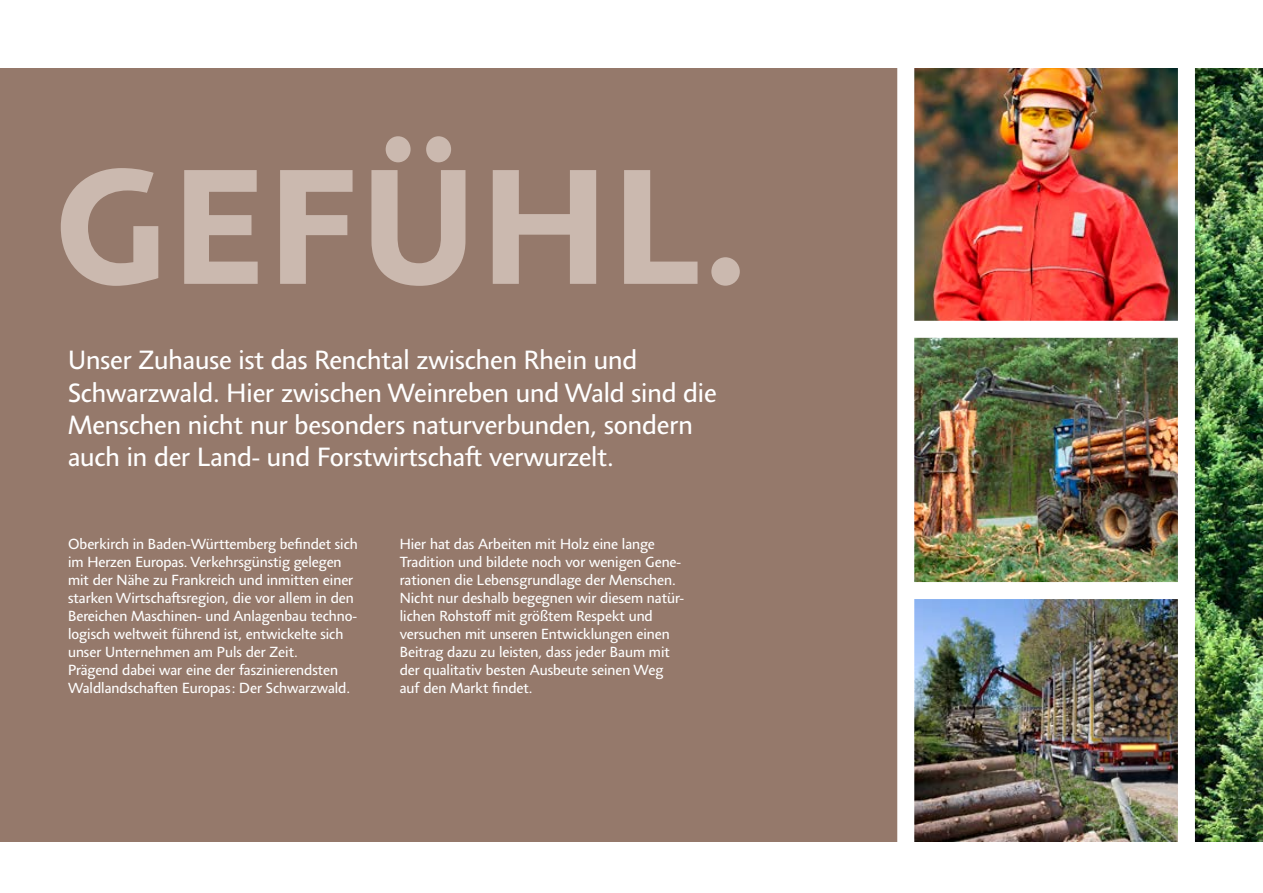
<style>
.page{position:relative;width:1263px;height:893px;background:#fff}
.page>*{position:absolute;margin:0;border:0;box-sizing:border-box;transform-origin:0 0}
.t1{font:700 167.25px "Agilita LT Pro";letter-spacing:.035em;color:#cbb9af}
.t2{font:27px/32.4px "Agilita LT Pro";color:#fff}
.t3{font:15px/18px "Agilita LT Pro";color:#fff}
</style>
<div class="page">
<div style="left:0;top:68px;width:907px;height:774px;background:#95796b"></div>
<img style="left:914px;top:338px;width:264px;height:504px">
<img style="left:914px;top:68px;width:264px;height:253px">
<img style="left:1195px;top:68px;width:68px;height:774px">
<div style="left:907px;top:582px;width:279px;height:17px;background:#fff"></div>
<div style="left:897px;top:0;width:17px;height:893px;background:#fff"></div>
<h1 class="t1" style="left:55px;top:105px;width:693px">GEFÜHL.</h1>
<h2 class="t2" style="left:68px;top:344px;width:650px">Unser Zuhause ist das Renchtal zwischen Rhein und Schwarzwald. Hier zwischen Weinreben und Wald sind die Menschen nicht nur besonders naturverbunden, sondern auch in der Land- und Forstwirtschaft verwurzelt.</h2>
<p class="t3" style="left:68px;top:535px;width:291px">Oberkirch in Baden-Württemberg befindet sich im Herzen Europas. Verkehrsgünstig gelegen mit der Nähe zu Frankreich und inmitten einer starken Wirtschaftsregion, die vor allem in den Bereichen Maschinen- und Anlagenbau techno&shy;logisch weltweit führend ist, entwickelte sich unser Unternehmen am Puls der Zeit.<br>Prägend dabei war eine der faszinierendsten Waldlandschaften Europas: Der Schwarzwald.</p>
<p class="t3" style="left:400px;top:535px;width:286px">Hier hat das Arbeiten mit Holz eine lange Tradition und bildete noch vor wenigen Gene&shy;rationen die Lebensgrundlage der Menschen.<br>Nicht nur deshalb begegnen wir diesem natür&shy;lichen Rohstoff mit größtem Respekt und versuchen mit unseren Entwicklungen einen Beitrag dazu zu leisten, dass jeder Baum mit der qualitativ besten Ausbeute seinen Weg auf den Markt findet.</p>
</div>
